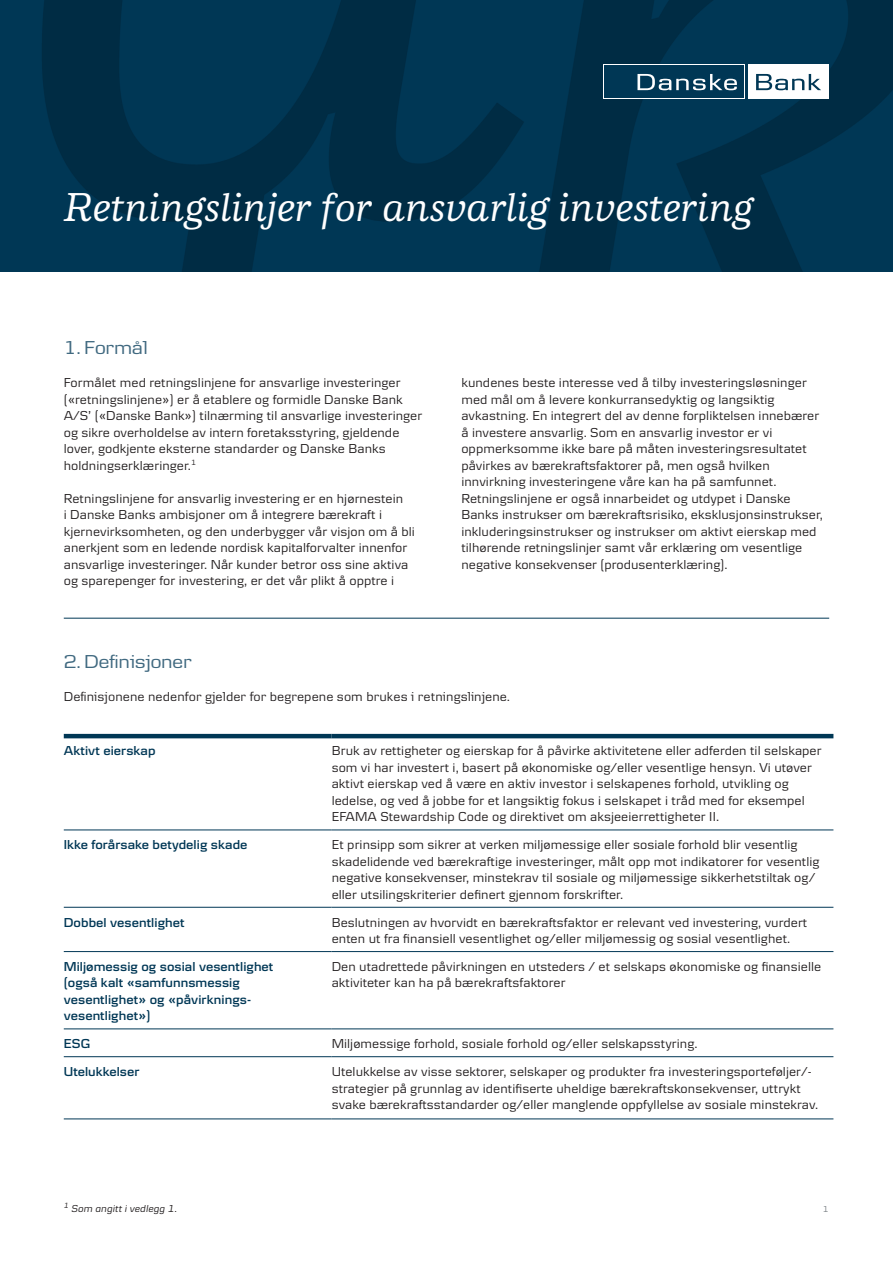
<style>
.page{position:relative;width:893px;height:1263px;background:#fff}
.page>*{position:absolute;margin:0;border:0;box-sizing:border-box;transform-origin:0 0}
.DB_Newsletter_Headli{font:italic 500 42px "Danske Human";color:#fff}
.DB_Newsletter_Intro{font:19.5px "Danske Headline";letter-spacing:.01em;color:#406980}
.DB_Newsletter_Bodyco{font:13.5px/16.5px "Danske Textv 2";letter-spacing:.005em;color:#231f20}
.DB_Newsletter_Bodyco-2{font:600 13.5px/16.5px "Danske Textv 2";letter-spacing:.005em;color:#003755}
.DB_Newsletter_Bodyco-3{font:13.5px "Danske Text";letter-spacing:.005em;color:#231f20}
.DB_Newsletter_Bodyco-4{font:italic 10.5px "Danske Textv 2";letter-spacing:.005em;color:#231f20}
.t1{font:9px "Danske Textv 2";color:#7b8185}
</style>
<div class="page">
<img style="left:0;top:0;width:893px;height:272px">
<div style="left:748px;top:64px;width:81px;height:34px;background:#fff"></div>
<svg style="left:603px;top:64px;width:142px;height:34px"></svg>
<div style="left:604px;top:65px;width:140px;height:32px;background:#003755"></div>
<svg style="left:637px;top:74px;width:100px;height:16px"></svg>
<svg style="left:756px;top:74px;width:65px;height:16px"></svg>
<hr style="left:64px;top:618px;width:765px;height:1px;background:#003755">
<hr style="left:64px;top:734px;width:268px;height:4px;background:#003755">
<hr style="left:332px;top:734px;width:501px;height:4px;background:#003755">
<hr style="left:64px;top:830px;width:268px;height:1px;background:#003755">
<hr style="left:332px;top:830px;width:501px;height:1px;background:#003755">
<hr style="left:64px;top:907px;width:268px;height:1px;background:#003755">
<hr style="left:332px;top:907px;width:501px;height:1px;background:#003755">
<hr style="left:64px;top:1029px;width:268px;height:1px;background:#003755">
<hr style="left:332px;top:1029px;width:501px;height:1px;background:#003755">
<hr style="left:64px;top:1056px;width:268px;height:1px;background:#003755">
<hr style="left:332px;top:1056px;width:501px;height:1px;background:#003755">
<hr style="left:64px;top:1119px;width:268px;height:1px;background:#003755">
<hr style="left:332px;top:1119px;width:501px;height:1px;background:#003755">
<hr style="left:64px;top:951px;width:268px;height:1px;background:#003755">
<hr style="left:332px;top:951px;width:501px;height:1px;background:#003755">
<p class="DB_Newsletter_Headli" style="left:64px;top:184px;width:691px">Retningslinjer for ansvarlig investering</p>
<p class="DB_Newsletter_Intro" style="left:64px;top:336px;width:85px">1. Formål</p>
<p class="DB_Newsletter_Bodyco" style="left:64px;top:374px;width:360px">Formålet med retningslinjene for ansvarlige investeringer («retningslinjene») er å etablere og formidle Danske Bank A/S’ («Danske Bank») tilnærming til ansvarlige investeringer og sikre overholdelse av intern foretaksstyring, gjeldende lover, godkjente eksterne standarder og Danske Banks holdningserklæringer.<sup>1</sup></p>
<p class="DB_Newsletter_Bodyco" style="left:64px;top:490px;width:353px">Retningslinjene for ansvarlig investering er en hjørnestein<br>i Danske Banks ambisjoner om å integrere bærekraft i kjernevirksomheten, og den underbygger vår visjon om å bli anerkjent som en ledende nordisk kapitalforvalter innenfor ansvarlige investeringer. Når kunder betror oss sine aktiva og sparepenger for investering, er det vår plikt å opptre i</p>
<p class="DB_Newsletter_Intro" style="left:64px;top:650px;width:129px">2. Definisjoner</p>
<p class="DB_Newsletter_Bodyco" style="left:461px;top:374px;width:359px">kundenes beste interesse ved å tilby investeringsløsninger med mål om å levere konkurransedyktig og langsiktig avkastning. En integrert del av denne forpliktelsen innebærer å investere ansvarlig. Som en ansvarlig investor er vi oppmerksomme ikke bare på måten investeringsresultatet påvirkes av bærekraftsfaktorer på, men også hvilken innvirkning investeringene våre kan ha på samfunnet.</p>
<p class="DB_Newsletter_Bodyco" style="left:461px;top:490px;width:363px">Retningslinjene er også innarbeidet og utdypet i Danske Banks instrukser om bærekraftsrisiko, eksklusjonsinstrukser, inkluderingsinstrukser og instrukser om aktivt eierskap med tilhørende retningslinjer samt vår erklæring om vesentlige negative konsekvenser (produsenterklæring).</p>
<p class="DB_Newsletter_Bodyco-3" style="left:64px;top:688px;width:447px">Definisjonene nedenfor gjelder for begrepene som brukes i retningslinjene.</p>
<p class="DB_Newsletter_Bodyco-2" style="left:64px;top:742px;width:93px">Aktivt eierskap</p>
<p class="DB_Newsletter_Bodyco" style="left:332px;top:742px;width:491px">Bruk av rettigheter og eierskap for å påvirke aktivitetene eller adferden til selskaper som vi har investert i, basert på økonomiske og/eller vesentlige hensyn. Vi utøver aktivt eierskap ved å være en aktiv investor i selskapenes forhold, utvikling og ledelse, og ved å jobbe for et langsiktig fokus i selskapet i tråd med for eksempel EFAMA Stewardship Code og direktivet om aksjeeierrettigheter II.</p>
<p class="DB_Newsletter_Bodyco-2" style="left:64px;top:836px;width:185px">Ikke forårsake betydelig skade</p>
<p class="DB_Newsletter_Bodyco" style="left:332px;top:836px;width:489px">Et prinsipp som sikrer at verken miljømessige eller sosiale forhold blir vesentlig skadelidende ved bærekraftige investeringer, målt opp mot indikatorer for vesentlig negative konsekvenser, minstekrav til sosiale og miljømessige sikkerhetstiltak og/ eller utsilingskriterier definert gjennom forskrifter.</p>
<p class="DB_Newsletter_Bodyco-2" style="left:64px;top:913px;width:122px">Dobbel vesentlighet</p>
<p class="DB_Newsletter_Bodyco" style="left:332px;top:913px;width:477px">Beslutningen av hvorvidt en bærekraftsfaktor er relevant ved investering, vurdert enten ut fra finansiell vesentlighet og/eller miljømessig og sosial vesentlighet.</p>
<p class="DB_Newsletter_Bodyco-2" style="left:64px;top:958px;width:211px">Miljømessig og sosial vesentlighet</p>
<p class="DB_Newsletter_Bodyco-2" style="left:64px;top:974px;width:189px">(også kalt «samfunnsmessig vesentlighet» og «påvirknings&shy;vesentlighet»)</p>
<p class="DB_Newsletter_Bodyco" style="left:332px;top:958px;width:491px">Den utadrettede påvirkningen en utsteders / et selskaps økonomiske og finansielle aktiviteter kan ha på bærekraftsfaktorer</p>
<p class="DB_Newsletter_Bodyco-2" style="left:64px;top:1035px;width:28px">ESG</p>
<p class="DB_Newsletter_Bodyco" style="left:332px;top:1035px;width:367px">Miljømessige forhold, sosiale forhold og/eller selskapsstyring.</p>
<p class="DB_Newsletter_Bodyco-2" style="left:64px;top:1063px;width:77px">Utelukkelser</p>
<p class="DB_Newsletter_Bodyco" style="left:332px;top:1063px;width:488px">Utelukkelse av visse sektorer, selskaper og produkter fra investeringsporteføljer/- strategier på grunnlag av identifiserte uheldige bærekraftskonsekvenser, uttrykt svake bærekraftsstandarder og/eller manglende oppfyllelse av sosiale minstekrav.</p>
<p class="DB_Newsletter_Bodyco-4" style="left:64px;top:1203px;width:115px"><sup>1</sup> Som angitt i vedlegg 1.</p>
<p class="t1" style="left:823px;top:1204px;width:7px">1</p>
</div>
